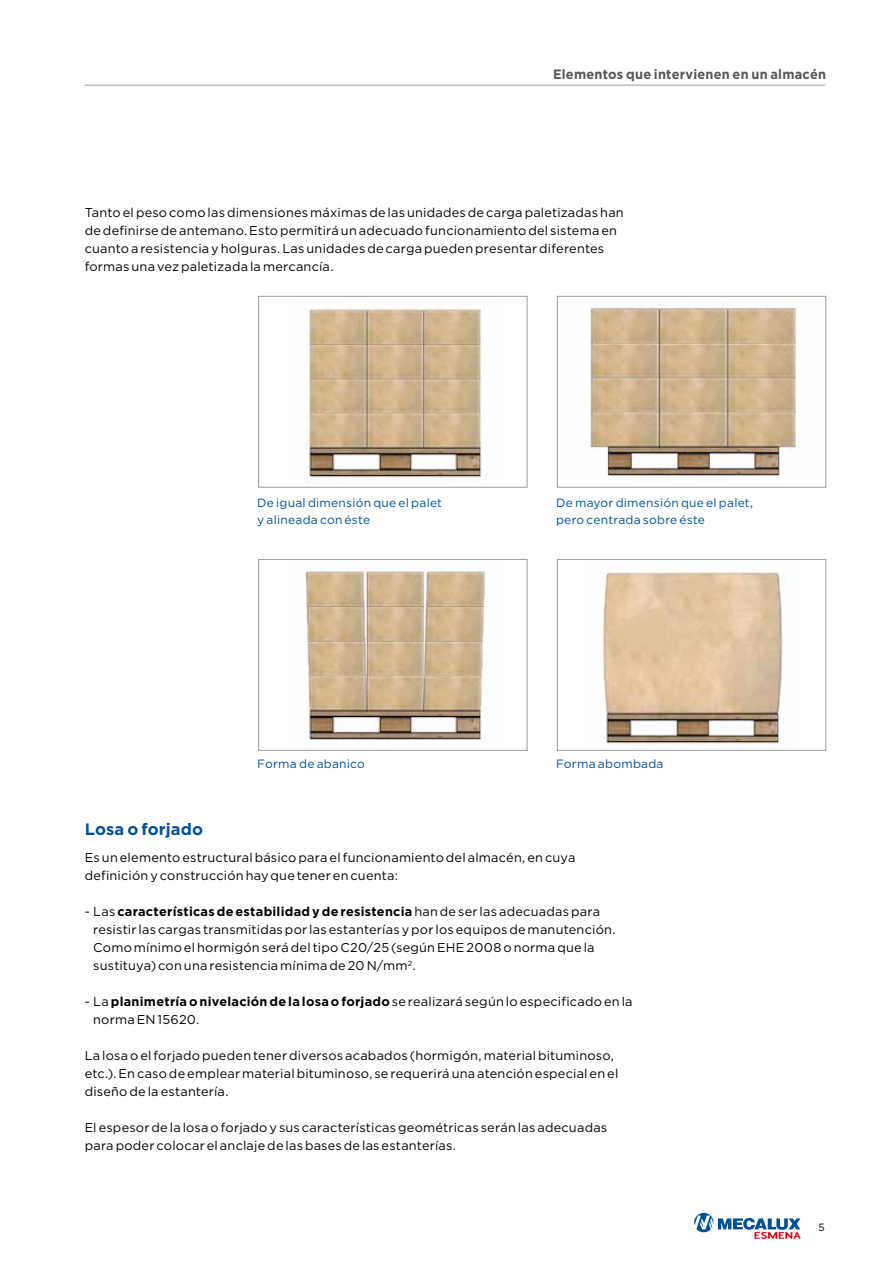
<style>
.page{position:relative;width:893px;height:1263px;background:#fff}
.page>*{position:absolute;margin:0;border:0;box-sizing:border-box;transform-origin:0 0}
.t1{font:700 16.5px "Gotham";letter-spacing:.01em;color:#005098}
.t2{font:700 13.5px "Gotham";letter-spacing:.015em;color:#575756;scale:.95 1}
.t3{font:12.75px/18px "Gotham";letter-spacing:.015em;color:#000}
.t4{font:12px/16.5px "Gotham";letter-spacing:.02em;color:#005098}
.t5{font:10.5px "Gotham";color:#000}
.s1{font-weight:700}
</style>
<div class="page">
<hr style="left:85px;top:85px;width:741px;height:1px;background:#9d9d9c">
<svg style="left:694px;top:1213px;width:107px;height:26px"></svg>
<img style="left:306px;top:308px;width:181px;height:174px">
<div style="left:258px;top:296px;width:269px;height:191px;border:1px solid #9d9d9c"></div>
<img style="left:305px;top:566px;width:183px;height:174px">
<div style="left:258px;top:559px;width:269px;height:191px;border:1px solid #9d9d9c"></div>
<img style="left:589px;top:303px;width:209px;height:173px">
<div style="left:557px;top:296px;width:269px;height:191px;border:1px solid #9d9d9c"></div>
<img style="left:603px;top:570px;width:183px;height:178px">
<div style="left:557px;top:559px;width:269px;height:191px;border:1px solid #9d9d9c"></div>
<p class="t2" style="left:553px;top:66px;width:289px">Elementos que intervienen en un almacén</p>
<p class="t3" style="left:85px;top:203px;width:541px">Tanto el peso como las dimensiones máximas de las unidades de carga paletizadas han de definirse de antemano. Esto permitirá un adecuado funcionamiento del sistema en cuanto a resistencia y holguras. Las unidades de carga pueden presentar diferentes formas una vez paletizada la mercancía.</p>
<p class="t4" style="left:257px;top:495px;width:186px">De igual dimensión que el palet y alineada con éste</p>
<p class="t4" style="left:556px;top:495px;width:199px">De mayor dimensión que el palet, pero centrada sobre éste</p>
<p class="t4" style="left:257px;top:755px;width:109px">Forma de abanico</p>
<p class="t4" style="left:556px;top:755px;width:109px">Forma abombada</p>
<p class="t1" style="left:85px;top:818px;width:120px">Losa o forjado</p>
<p class="t3" style="left:85px;top:848px;width:492px">Es un elemento estructural básico para el funcionamiento del almacén, en cuya definición y construcción hay que tener en cuenta:</p>
<p class="t3" style="left:93px;top:902px;width:524px;text-indent:-9px">- Las <span class="s1">características de estabilidad y de resistencia</span> han de ser las adecuadas para resistir las cargas transmitidas por las estanterías y por los equipos de manutención.<br>Como mínimo el hormigón será del tipo C20/25 (según EHE 2008 o norma que la sustituya) con una resistencia mínima de 20 N/mm<sup>2</sup>.</p>
<p class="t3" style="left:93px;top:992px;width:541px;text-indent:-9px">- La <span class="s1">planimetría o nivelación de la losa o forjado</span> se realizará según lo especificado en la norma EN 15620.</p>
<p class="t3" style="left:85px;top:1046px;width:535px">La losa o el forjado pueden tener diversos acabados (hormigón, material bituminoso, etc.). En caso de emplear material bituminoso, se requerirá una atención especial en el diseño de la estantería.</p>
<p class="t3" style="left:85px;top:1118px;width:524px">El espesor de la losa o forjado y sus características geométricas serán las adecuadas para poder colocar el anclaje de las bases de las estanterías.</p>
<p class="t5" style="left:819px;top:1220px;width:8px">5</p>
</div>
